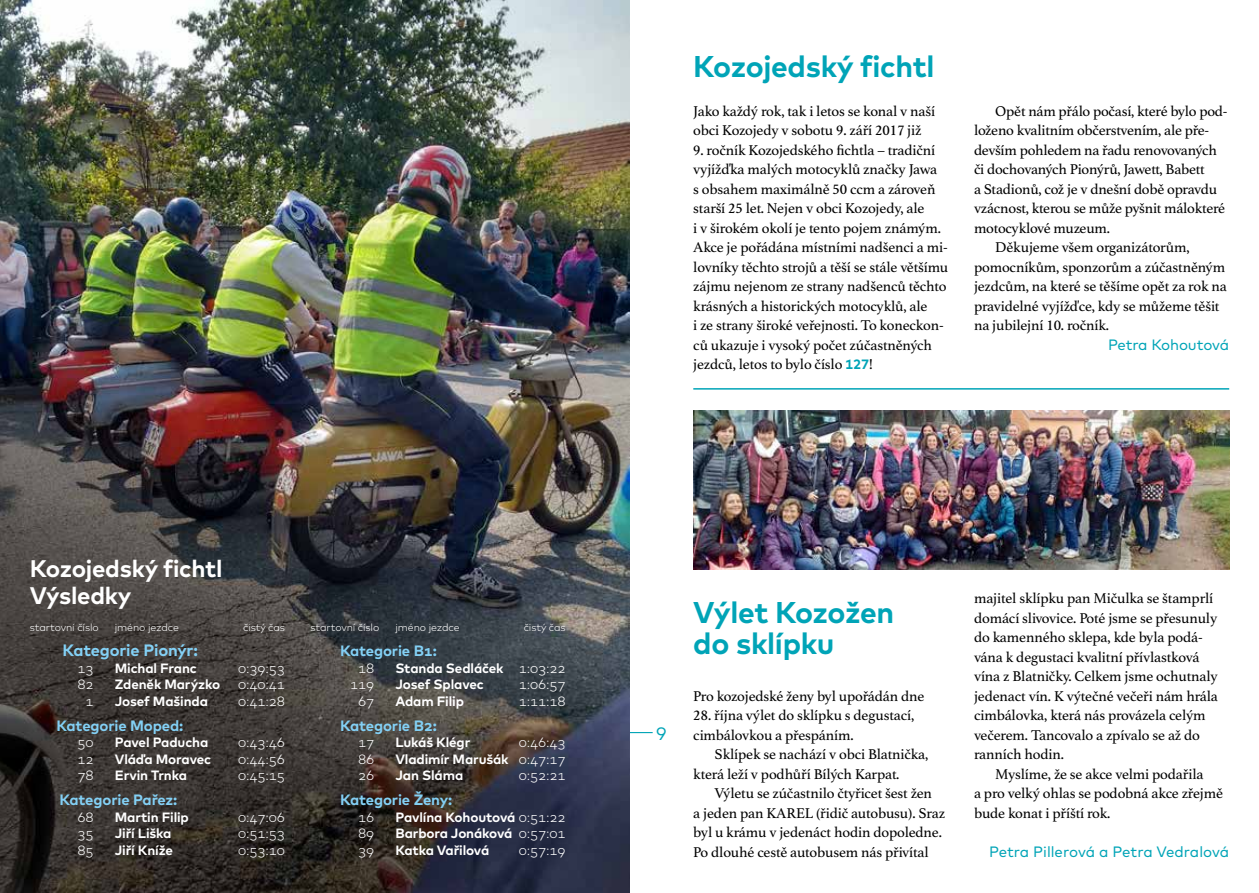
<style>
.page{position:relative;width:1259px;height:893px;background:#fff}
.page>*{position:absolute;margin:0;border:0;box-sizing:border-box;transform-origin:0 0}
.t1{font:700 30px/31.5px "Mark Pro";letter-spacing:-.01em;color:#00a4b7}
.t2{font:700 24px/27px "Mark Pro";letter-spacing:-.01em;color:#fff}
.t3{font:18px "Mark Pro";color:#00a4b7}
.t4{font:700 16.5px "Mark Pro";letter-spacing:-.01em;color:#83d0f5}
.t5{font:15px/19.5px "Athelas";letter-spacing:-.01em;color:#000}
.t6{font:700 15px "Mark Pro";letter-spacing:-.01em;color:#83d0f5}
.t7{font:15px "Mark Pro";letter-spacing:-.01em;color:#00a4b7}
.t8{font:700 13.5px "Mark Pro";letter-spacing:-.01em;color:#fff}
.t9{font:300 13.5px "Mark Pro";letter-spacing:-.01em;color:#fff}
.t10{font:300 10.5px "Mark Pro";letter-spacing:-.01em;color:#fff}
.s1{font-weight:300}
.s2{font-family:"Mark Pro";font-weight:700;font-size:13.5px;color:#00a4b7}
</style>
<div class="page">
<hr style="left:606px;top:732px;width:46px;height:1px;background:#00a4b7">
<img style="left:0;top:0;width:629px;height:893px">
<hr style="left:693px;top:388px;width:536px;height:2px;background:#00a4b7">
<img style="left:693px;top:411px;width:536px;height:159px">
<h2 class="t2" style="left:30px;top:553px;width:194px">Kozojedský fichtl<br>Výsledky</h2>
<p class="t10" style="left:30px;top:620px;width:70px">startovní číslo</p>
<p class="t10" style="left:115px;top:620px;width:66px">jméno jezdce</p>
<p class="t10" style="left:243px;top:620px;width:43px">čistý čas</p>
<p class="t4" style="left:62px;top:638px;width:137px">Kategorie Pionýr:</p>
<p class="t9" style="left:78px;top:658px;width:18px">13</p>
<p class="t8" style="left:115px;top:658px;width:84px">Michal Franc</p>
<p class="t9" style="left:238px;top:658px;width:48px">0:39:53</p>
<p class="t9" style="left:78px;top:674px;width:18px">82</p>
<p class="t8" style="left:115px;top:674px;width:107px">Zdeněk Marýzko</p>
<p class="t9" style="left:238px;top:674px;width:48px">0:40:41</p>
<p class="t9" style="left:86px;top:691px;width:10px">1</p>
<p class="t8" style="left:115px;top:691px;width:95px">Josef Mašinda</p>
<p class="t9" style="left:238px;top:691px;width:48px">0:41:28</p>
<p class="t6" style="left:56px;top:714px;width:128px">Kategorie Moped:</p>
<p class="t9" style="left:78px;top:732px;width:18px">50</p>
<p class="t8" style="left:115px;top:732px;width:95px">Pavel Paducha</p>
<p class="t9" style="left:238px;top:732px;width:48px">0:43:46</p>
<p class="t9" style="left:78px;top:749px;width:18px">12</p>
<p class="t8" style="left:115px;top:749px;width:98px">Vláďa Moravec</p>
<p class="t9" style="left:238px;top:749px;width:48px">0:44:56</p>
<p class="t9" style="left:78px;top:765px;width:18px">78</p>
<p class="t8" style="left:115px;top:765px;width:74px">Ervin Trnka</p>
<p class="t9" style="left:238px;top:765px;width:48px">0:45:15</p>
<p class="t6" style="left:59px;top:788px;width:119px">Kategorie Pařez:</p>
<p class="t9" style="left:78px;top:807px;width:18px">68</p>
<p class="t8" style="left:115px;top:807px;width:76px">Martin Filip</p>
<p class="t9" style="left:238px;top:807px;width:48px">0:47:06</p>
<p class="t9" style="left:78px;top:823px;width:18px">35</p>
<p class="t8" style="left:115px;top:823px;width:58px">Jiří Liška</p>
<p class="t9" style="left:238px;top:823px;width:48px">0:51:53</p>
<p class="t9" style="left:78px;top:840px;width:18px">85</p>
<p class="t8" style="left:115px;top:840px;width:60px">Jiří Kníže</p>
<p class="t9" style="left:238px;top:840px;width:48px">0:53:10</p>
<p class="t10" style="left:310px;top:620px;width:70px">startovní číslo</p>
<p class="t10" style="left:395px;top:620px;width:66px">jméno jezdce</p>
<p class="t10" style="left:524px;top:620px;width:43px">čistý čas</p>
<p class="t6" style="left:340px;top:639px;width:98px">Kategorie B1:</p>
<p class="t9" style="left:358px;top:658px;width:18px">18</p>
<p class="t8" style="left:395px;top:658px;width:172px">Standa Sedláček <span class="s1">1:03:22</span></p>
<p class="t9" style="left:350px;top:674px;width:26px">119</p>
<p class="t8" style="left:395px;top:674px;width:90px">Josef Splavec</p>
<p class="t9" style="left:519px;top:674px;width:48px">1:06:57</p>
<p class="t9" style="left:358px;top:691px;width:18px">67</p>
<p class="t8" style="left:395px;top:691px;width:70px">Adam Filip</p>
<p class="t9" style="left:519px;top:691px;width:48px">1:11:18</p>
<p class="t6" style="left:340px;top:714px;width:98px">Kategorie B2:</p>
<p class="t9" style="left:358px;top:732px;width:18px">17</p>
<p class="t8" style="left:395px;top:732px;width:76px">Lukáš Klégr</p>
<p class="t9" style="left:519px;top:732px;width:48px">0:46:43</p>
<p class="t9" style="left:358px;top:749px;width:18px">86</p>
<p class="t8" style="left:395px;top:749px;width:172px">Vladimír Marušák <span class="s1">0:47:17</span></p>
<p class="t9" style="left:358px;top:765px;width:18px">26</p>
<p class="t8" style="left:395px;top:765px;width:69px">Jan Sláma</p>
<p class="t9" style="left:519px;top:765px;width:48px">0:52:21</p>
<p class="t6" style="left:340px;top:788px;width:114px">Kategorie Ženy:</p>
<p class="t9" style="left:358px;top:807px;width:18px">16</p>
<p class="t8" style="left:395px;top:807px;width:172px">Pavlína Kohoutová <span class="s1">0:51:22</span></p>
<p class="t9" style="left:358px;top:823px;width:18px">89</p>
<p class="t8" style="left:395px;top:823px;width:172px">Barbora Jonáková <span class="s1">0:57:01</span></p>
<p class="t9" style="left:358px;top:840px;width:18px">39</p>
<p class="t8" style="left:395px;top:840px;width:95px">Katka Vařilová</p>
<p class="t9" style="left:519px;top:840px;width:48px">0:57:19</p>
<h1 class="t1" style="left:693px;top:48px;width:242px">Kozojedský fichtl</h1>
<p class="t5" style="left:693px;top:101px;width:243px">Jako každý rok, tak i letos se konal v naší obci Kozojedy v sobotu 9. září 2017 již</p>
<p class="t5" style="left:693px;top:140px;width:256px">9. ročník Kozojedského fichtla – tradiční vyjížďka malých motocyklů značky Jawa<br>s obsahem maximálně 50 ccm a zároveň starší 25 let. Nejen v obci Kozojedy, ale<br>i v širokém okolí je tento pojem známým.<br>Akce je pořádána místními nadšenci a mi&shy;lovníky těchto strojů a těší se stále většímu zájmu nejenom ze strany nadšenců těchto krásných a historických motocyklů, ale<br>i ze strany široké veřejnosti. To koneckon&shy;ců ukazuje i vysoký počet zúčastněných jezdců, letos to bylo číslo <span class="s2">127</span>!</p>
<p class="t5" style="left:995px;top:101px;width:234px">Opět nám přálo počasí, které bylo pod-</p>
<p class="t5" style="left:974px;top:121px;width:237px">loženo kvalitním občerstvením, ale pře-</p>
<p class="t5" style="left:974px;top:140px;width:244px">devším pohledem na řadu renovovaných</p>
<p class="t5" style="left:974px;top:160px;width:232px">či dochovaných Pionýrů, Jawett, Babett</p>
<p class="t5" style="left:974px;top:179px;width:244px">a Stadionů, což je v dnešní době opravdu</p>
<p class="t5" style="left:974px;top:199px;width:253px">vzácnost, kterou se může pyšnit málokteré</p>
<p class="t5" style="left:974px;top:218px;width:137px">motocyklové muzeum.</p>
<p class="t5" style="left:995px;top:238px;width:196px">Děkujeme všem organizátorům,</p>
<p class="t5" style="left:974px;top:257px;width:253px">pomocníkům, sponzorům a zúčastněným</p>
<p class="t5" style="left:974px;top:277px;width:254px">jezdcům, na které se těšíme opět za rok na</p>
<p class="t5" style="left:974px;top:296px;width:247px">pravidelné vyjížďce, kdy se můžeme těšit</p>
<p class="t5" style="left:974px;top:316px;width:137px">na jubilejní 10. ročník.</p>
<p class="t7" style="left:1108px;top:333px;width:123px">Petra Kohoutová</p>
<p class="t3" style="left:656px;top:720px;width:12px">9</p>
<h1 class="t1" style="left:693px;top:594px;width:202px">Výlet Kozožen do sklípku</h1>
<p class="t5" style="left:693px;top:686px;width:233px">Pro kozojedské ženy byl upořádán dne</p>
<p class="t5" style="left:693px;top:706px;width:223px">28. října výlet do sklípku s degustací, cimbálovkou a přespáním.</p>
<p class="t5" style="left:693px;top:745px;width:237px;text-indent:21px">Sklípek se nachází v obci Blatnička, která leží v podhůří Bílých Karpat.</p>
<p class="t5" style="left:693px;top:784px;width:253px;text-indent:21px">Výletu se zúčastnilo čtyřicet šest žen<br>a jeden pan KAREL (řidič autobusu). Sraz byl u krámu v jedenáct hodin dopoledne.<br>Po dlouhé cestě autobusem nás přivítal</p>
<p class="t5" style="left:974px;top:589px;width:245px">majitel sklípku pan Mičulka se štamprlí domácí slivovice. Poté jsme se přesunuly do kamenného sklepa, kde byla podá&shy;vána k degustaci kvalitní přívlastková vína z Blatničky. Celkem jsme ochutnaly jedenact vín. K výtečné večeři nám hrála cimbálovka, která nás provázela celým večerem. Tancovalo a zpívalo se až do ranních hodin.</p>
<p class="t5" style="left:974px;top:764px;width:251px;text-indent:21px">Myslíme, že se akce velmi podařila<br>a pro velký ohlas se podobná akce zřejmě bude konat i příští rok.</p>
<p class="t7" style="left:989px;top:840px;width:242px">Petra Pillerová a Petra Vedralová</p>
</div>
